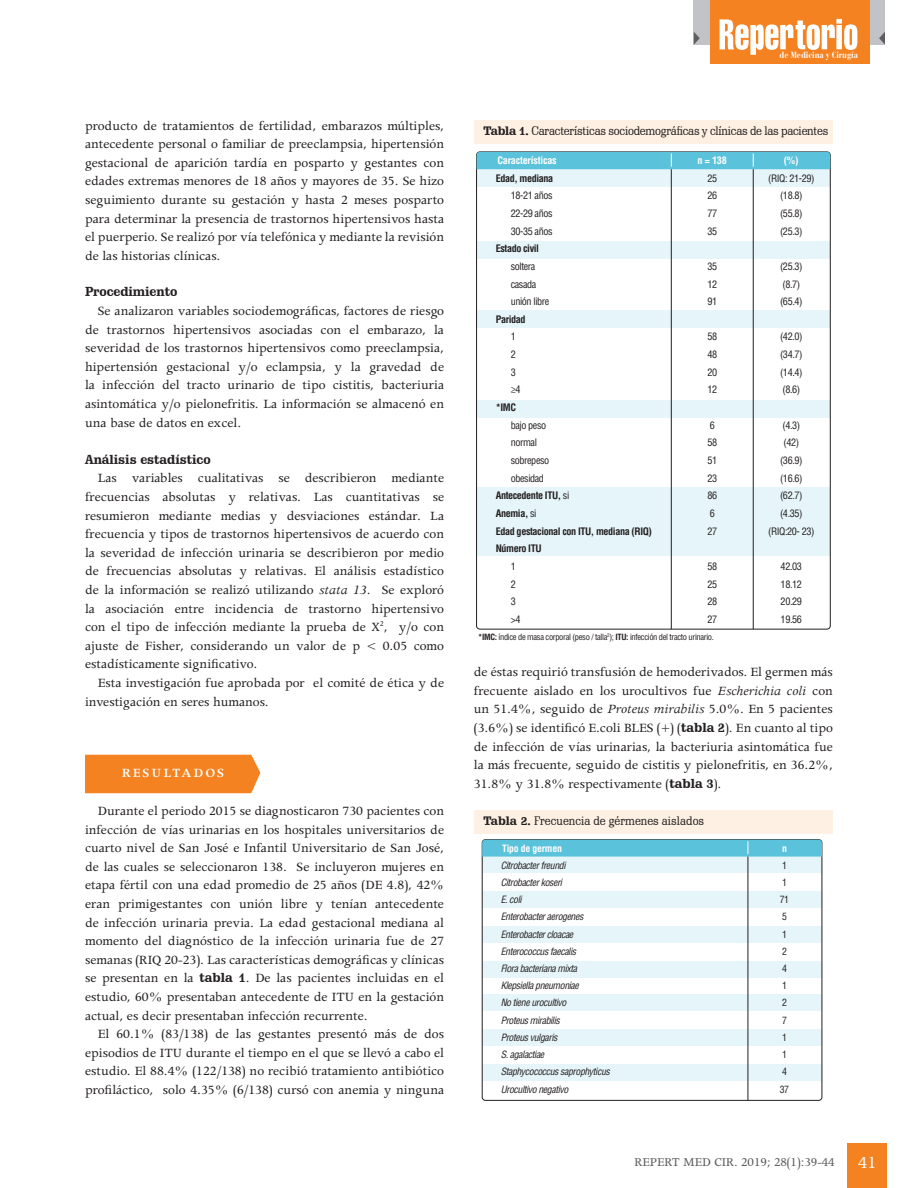
<style>
.page{position:relative;width:918px;height:1188px;background:#fff}
.page>*{position:absolute;margin:0;border:0;box-sizing:border-box;transform-origin:0 0}
.t1{font:19.05px "Apollo MT Std";color:#fff}
.t2{font:14.25px/18.6px "Apollo MT Std";color:#231f20;text-align:justify}
.t3{font:600 14.25px "Apollo MT Std";letter-spacing:.14em;color:#fff}
.t4{font:13.5px "Apollo MT Std";color:#57585a}
.t5{font:700 12.75px "Schadow BT";letter-spacing:-.005em;color:#231f20}
.t6{font:12px "Schadow BT";letter-spacing:-.02em;color:#231f20}
.t7{font:12px "Schadow BT";color:#231f20}
.t8{font:condensed 10.05px/17.7px "Helvetica LT Std";letter-spacing:-.04em;color:#231f20;text-align:justify}
.t9{font:700 condensed 10.05px "Helvetica LT Std";letter-spacing:-.04em;color:#231f20}
.t10{font:700 condensed 10.05px "Helvetica LT Std";letter-spacing:-.02em;color:#fff}
.t11{font:italic condensed 9.9px/17.2px "Helvetica LT Std";letter-spacing:-.04em;color:#231f20}
.t12{font:condensed 9.9px/17.2px "Helvetica LT Std";color:#231f20}
.t13{font:700 condensed 9.9px "Helvetica LT Std";letter-spacing:-.02em;color:#fff}
.t14{font:700 condensed 9px "Bauer Bodoni Std";color:#fff}
.t15{font:condensed 8.4px "Helvetica LT Std";letter-spacing:-.04em;color:#231f20}
.s1{font-style:italic}
.s2{font-family:"Schadow BT";font-weight:700;font-size:12.75px}
.s3{font-weight:700}
.s4{font-weight:400}
</style>
<div class="page">
<div style="left:693px;top:0;width:192px;height:45px;background:#c2c3c6"></div>
<div style="left:710px;top:0;width:160px;height:64px;background:#f58220"></div>
<svg style="left:720px;top:19px;width:137px;height:36px"></svg>
<svg style="left:694px;top:32px;width:6px;height:13px"></svg>
<svg style="left:879px;top:32px;width:6px;height:13px"></svg>
<div style="left:848px;top:1143px;width:39px;height:45px;background:#f58220"></div>
<div style="left:85px;top:755px;width:175px;height:38px;background:#f58220"></div>
<div style="left:477px;top:169px;width:353px;height:17px;background:#e6f5f9"></div>
<div style="left:477px;top:242px;width:353px;height:17px;background:#e6f5f9"></div>
<div style="left:477px;top:310px;width:353px;height:18px;background:#e6f5f9"></div>
<div style="left:477px;top:401px;width:353px;height:17px;background:#e6f5f9"></div>
<div style="left:477px;top:487px;width:353px;height:69px;background:#e6f5f9"></div>
<div style="left:477px;top:152px;width:353px;height:17px;background:#5ac2db"></div>
<hr style="left:671px;top:169px;width:1px;height:460px;background:#231f20">
<hr style="left:753px;top:169px;width:1px;height:460px;background:#231f20">
<div style="left:474px;top:120px;width:359px;height:24px;background:#fef0e2"></div>
<div style="left:474px;top:810px;width:359px;height:23px;background:#fef0e2"></div>
<div style="left:482px;top:857px;width:340px;height:16px;background:#e6f5f9"></div>
<div style="left:482px;top:891px;width:340px;height:17px;background:#e6f5f9"></div>
<div style="left:482px;top:926px;width:340px;height:17px;background:#e6f5f9"></div>
<div style="left:482px;top:961px;width:340px;height:16px;background:#e6f5f9"></div>
<div style="left:482px;top:994px;width:340px;height:17px;background:#e6f5f9"></div>
<div style="left:482px;top:1029px;width:340px;height:17px;background:#e6f5f9"></div>
<div style="left:482px;top:1064px;width:340px;height:16px;background:#e6f5f9"></div>
<div style="left:482px;top:840px;width:340px;height:17px;background:#5ac2db"></div>
<hr style="left:748px;top:857px;width:1px;height:243px;background:#231f20">
<p class="t14" style="left:780px;top:50px;width:80px">de Medicina y Cirugía</p>
<p class="t2" style="left:85px;top:117px;width:361px">producto de tratamientos de fertilidad, embarazos múltiples, antecedente personal o familiar de preeclampsia, hipertensión gestacional de aparición tardía en posparto y gestantes con edades extremas menores de 18 años y mayores de 35. Se hizo seguimiento durante su gestación y hasta 2 meses posparto para determinar la presencia de trastornos hipertensivos hasta el puerperio. Se realizó por vía telefónica y mediante la revisión de las historias clínicas.</p>
<p class="t5" style="left:85px;top:284px;width:94px">Procedimiento</p>
<p class="t2" style="left:85px;top:302px;width:361px;text-indent:13px">Se analizaron variables sociodemográficas, factores de riesgo de trastornos hipertensivos asociadas con el embarazo, la severidad de los trastornos hipertensivos como preeclampsia, hipertensión gestacional y/o eclampsia, y la gravedad de la infección del tracto urinario de tipo cistitis, bacteriuria asintomática y/o pielonefritis. La información se almacenó en una base de datos en excel.</p>
<p class="t5" style="left:85px;top:451px;width:127px">Análisis estadístico</p>
<p class="t2" style="left:85px;top:470px;width:361px;text-indent:13px">Las variables cualitativas se describieron mediante frecuencias absolutas y relativas. Las cuantitativas se resumieron mediante medias y desviaciones estándar. La frecuencia y tipos de trastornos hipertensivos de acuerdo con la severidad de infección urinaria se describieron por medio de frecuencias absolutas y relativas. El análisis estadístico de la información se realizó utilizando <span class="s1">stata 13</span>. Se exploró la asociación entre incidencia de trastorno hipertensivo con el tipo de infección mediante la prueba de X<sup>2</sup>, y/o con ajuste de Fisher, considerando un valor de p &lt; 0.05 como estadísticamente significativo.</p>
<p class="t2" style="left:85px;top:674px;width:361px;text-indent:13px">Esta investigación fue aprobada por el comité de ética y de investigación en seres humanos.</p>
<p class="t2" style="left:474px;top:664px;width:361px">de éstas requirió transfusión de hemoderivados. El germen más frecuente aislado en los urocultivos fue <span class="s1">Escherichia coli</span> con un 51.4%, seguido de <span class="s1">Proteus mirabilis</span> 5.0%. En 5 pacientes (3.6%) se identificó E.coli BLES (+) (<span class="s2">tabla 2</span>). En cuanto al tipo de infección de vías urinarias, la bacteriuria asintomática fue la más frecuente, seguido de cistitis y pielonefritis, en 36.2%, 31.8% y 31.8% respectivamente (<span class="s2">tabla 3</span>).</p>
<p class="t6" style="left:484px;top:123px;width:346px"><span class="s3">Tabla 1.</span> Características sociodemográficas y clínicas de las pacientes</p>
<p class="t10" style="left:497px;top:154px;width:61px">Características</p>
<p class="t10" style="left:698px;top:154px;width:31px">n = 138</p>
<p class="t10" style="left:784px;top:154px;width:16px">(%)</p>
<p class="t8" style="left:768px;top:169px;width:48px;text-align:center">(RIQ: 21-29) (18.8) (55.8) (25.3)</p>
<p class="t8" style="left:780px;top:257px;width:24px;text-align:left">(25.3) (8.7) (65.4)</p>
<p class="t8" style="left:780px;top:328px;width:24px">(42.0) (34.7) (14.4) (8.6)</p>
<p class="t8" style="left:768px;top:416px;width:48px;text-align:center">(4.3)<br>(42)<br>(36.9) (16.6) (62.7) (4.35) (RIQ:20- 23)</p>
<p class="t8" style="left:781px;top:557px;width:23px">42.03<br>18.12<br>20.29<br>19.56</p>
<p class="t9" style="left:496px;top:172px;width:59px">Edad, mediana</p>
<p class="t8" style="left:511px;top:187px;width:43px">18-21 años</p>
<p class="t8" style="left:511px;top:204px;width:43px">22-29 años</p>
<p class="t8" style="left:511px;top:222px;width:43px">30-35 años</p>
<p class="t9" style="left:496px;top:242px;width:45px">Estado civil</p>
<p class="t8" style="left:511px;top:257px;width:26px">soltera</p>
<p class="t8" style="left:511px;top:275px;width:27px">casada</p>
<p class="t8" style="left:511px;top:293px;width:40px">unión libre</p>
<p class="t9" style="left:496px;top:313px;width:31px">Paridad</p>
<p class="t8" style="left:511px;top:328px;width:7px">1</p>
<p class="t8" style="left:511px;top:346px;width:7px">2</p>
<p class="t8" style="left:511px;top:363px;width:7px">3</p>
<p class="t8" style="left:511px;top:381px;width:11px">≥4</p>
<p class="t9" style="left:496px;top:401px;width:22px">*IMC</p>
<p class="t8" style="left:511px;top:416px;width:37px">bajo peso</p>
<p class="t8" style="left:511px;top:434px;width:28px">normal</p>
<p class="t8" style="left:511px;top:451px;width:40px">sobrepeso</p>
<p class="t8" style="left:511px;top:469px;width:35px">obesidad</p>
<p class="t9" style="left:496px;top:489px;width:75px">Antecedente ITU, <span class="s4">si</span></p>
<p class="t9" style="left:496px;top:507px;width:42px">Anemia, <span class="s4">si</span></p>
<p class="t9" style="left:496px;top:525px;width:158px">Edad gestacional con ITU, mediana (RIQ)</p>
<p class="t9" style="left:496px;top:542px;width:47px">Número ITU</p>
<p class="t8" style="left:511px;top:557px;width:7px">1</p>
<p class="t8" style="left:511px;top:575px;width:7px">2</p>
<p class="t8" style="left:511px;top:593px;width:7px">3</p>
<p class="t8" style="left:511px;top:610px;width:11px">&gt;4</p>
<p class="t8" style="left:707px;top:169px;width:11px">25<br>26<br>77<br>35</p>
<p class="t8" style="left:707px;top:257px;width:11px">35<br>12<br>91</p>
<p class="t8" style="left:707px;top:328px;width:11px">58<br>48<br>20<br>12</p>
<p class="t8" style="left:707px;top:416px;width:11px;text-align:left">6<br>58<br>51<br>23<br>86<br>6<br>27</p>
<p class="t8" style="left:707px;top:557px;width:11px">58<br>25<br>28<br>27</p>
<p class="t15" style="left:478px;top:632px;width:237px"><span class="s3">*IMC:</span> índice de masa corporal (peso / talla<sup>2</sup>); <span class="s3">ITU:</span> infección del tracto urinario.</p>
<p class="t3" style="left:122px;top:765px;width:104px">RESULTADOS</p>
<p class="t2" style="left:85px;top:802px;width:361px;text-indent:13px">Durante el periodo 2015 se diagnosticaron 730 pacientes con infección de vías urinarias en los hospitales universitarios de cuarto nivel de San José e Infantil Universitario de San José, de las cuales se seleccionaron 138. Se incluyeron mujeres en etapa fértil con una edad promedio de 25 años (DE 4.8), 42% eran primigestantes con unión libre y tenían antecedente de infección urinaria previa. La edad gestacional mediana al momento del diagnóstico de la infección urinaria fue de 27 semanas (RIQ 20-23). Las características demográficas y clínicas se presentan en la <span class="s2">tabla 1</span>. De las pacientes incluidas en el estudio, 60% presentaban antecedente de ITU en la gestación actual, es decir presentaban infección recurrente.</p>
<p class="t2" style="left:85px;top:1026px;width:361px;text-indent:13px">El 60.1% (83/138) de las gestantes presentó más de dos episodios de ITU durante el tiempo en el que se llevó a cabo el estudio. El 88.4% (122/138) no recibió tratamiento antibiótico profiláctico, solo 4.35% (6/138) cursó con anemia y ninguna</p>
<p class="t7" style="left:484px;top:813px;width:222px"><span class="s3">Tabla 2.</span> Frecuencia de gérmenes aislados</p>
<p class="t11" style="left:501px;top:857px;width:111px">Citrobacter freundi<br>Citrobacter koseri<br>E. coli<br>Enterobacter aerogenes<br>Enterobacter cloacae<br>Enterococcus faecalis<br>Flora bacteriana mixta<br>Klepsiella pneumoniae<br>No tiene urocultivo<br>Proteus mirabilis<br>Proteus vulgaris<br>S. agalactiae<br>Staphycococcus saprophyticus<br>Urocultivo negativo</p>
<p class="t12" style="left:780px;top:856px;width:11px">1<br>1<br>71<br>5<br>1<br>2<br>4<br>1<br>2<br>7<br>1<br>1<br>4<br>37</p>
<p class="t13" style="left:502px;top:842px;width:61px">Tipo de germen</p>
<p class="t13" style="left:782px;top:842px;width:6px">n</p>
<p class="t4" style="left:635px;top:1155px;width:202px">REPERT MED CIR. 2019; 28(1):39-44</p>
<h1 class="t1" style="left:858px;top:1152px;width:20px">41</h1>
</div>
